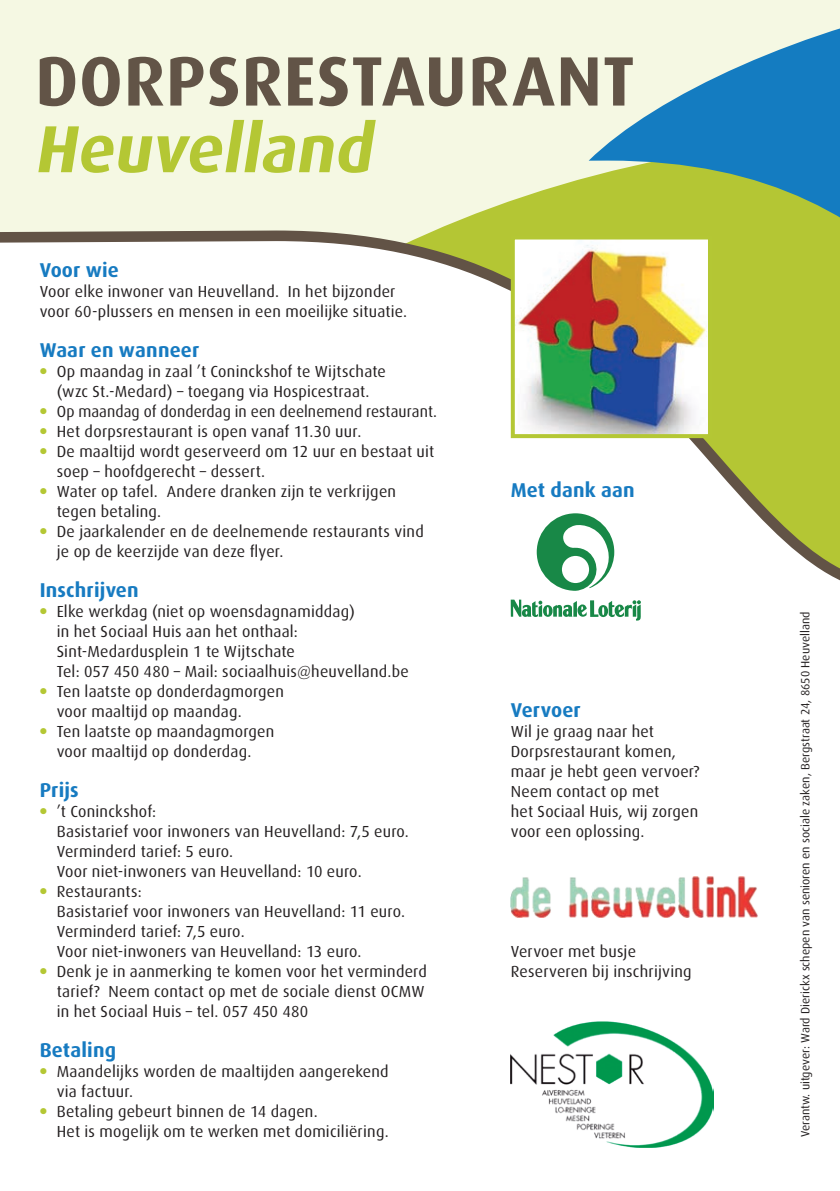
<style>
.page{position:relative;width:840px;height:1191px;background:#fff}
.page>*{position:absolute;margin:0;border:0;box-sizing:border-box;transform-origin:0 0}
.t1{font:italic 700 66.6px "Dax";color:#b4c734}
.t2{font:700 20px "Dax";letter-spacing:.01em;color:#177bc1}
.t3{font:16px/20px "Dax";letter-spacing:.015em;color:#231f20}
.t4{font:12px "Dax";color:#231f20}
.s1{font-weight:900;color:#b4c734}
</style>
<div class="page">
<svg style="left:510px;top:604px;width:130px;height:17px"></svg>
<div style="left:0;top:0;width:588px;height:225px;background:#f5f8e3"></div>
<svg style="left:398px;top:119px;width:243px;height:485px;background:#eaefc7"></svg>
<svg style="left:0;top:225px;width:839px;height:373px"></svg>
<svg style="left:588px;top:0;width:251px;height:320px;background:#8fba96"></svg>
<svg style="left:40px;top:57px;width:592px;height:49px;background:#aaa594"></svg>
<img style="left:515px;top:240px;width:191px;height:193px">
<div style="left:510px;top:235px;width:201px;height:203px;border:4px solid #b4c734"></div>
<img style="left:510px;top:876px;width:248px;height:41px">
<img style="left:510px;top:1021px;width:203px;height:126px">
<p class="t1" style="left:34px;top:112px;width:351px">Heuvelland</p>
<p class="t2" style="left:40px;top:258px;width:81px">Voor wie</p>
<p class="t3" style="left:40px;top:281px;width:357px">Voor elke inwoner van Heuvelland. In het bijzonder</p>
<p class="t3" style="left:40px;top:301px;width:369px">voor 60-plussers en mensen in een moeilijke situatie.</p>
<p class="t2" style="left:40px;top:338px;width:161px">Waar en wanneer</p>
<p class="t3" style="left:40px;top:361px;width:347px;text-align:center"><span class="s1">•</span> Op maandag in zaal ’t Coninckshof te Wijtschate (wzc St.-Medard) – toegang via Hospicestraat.</p>
<p class="t3" style="left:40px;top:401px;width:398px"><span class="s1">•</span> Op maandag of donderdag in een deelnemend restaurant.</p>
<p class="t3" style="left:40px;top:421px;width:323px"><span class="s1">•</span> Het dorpsrestaurant is open vanaf 11.30 uur.</p>
<p class="t3" style="left:57px;top:441px;width:379px;text-indent:-17px"><span class="s1">•</span> De maaltijd wordt geserveerd om 12 uur en bestaat uit soep – hoofdgerecht – dessert.</p>
<p class="t3" style="left:57px;top:481px;width:340px;text-indent:-17px"><span class="s1">•</span> Water op tafel. Andere dranken zijn te verkrijgen tegen betaling.</p>
<p class="t3" style="left:57px;top:521px;width:368px;text-indent:-17px"><span class="s1">•</span> De jaarkalender en de deelnemende restaurants vind je op de keerzijde van deze flyer.</p>
<p class="t2" style="left:40px;top:578px;width:100px">Inschrijven</p>
<p class="t3" style="left:57px;top:601px;width:353px;text-indent:-17px"><span class="s1">•</span> Elke werkdag (niet op woensdagnamiddag)<br>in het Sociaal Huis aan het onthaal:<br>Sint-Medardusplein 1 te Wijtschate<br>Tel: 057 450 480 – Mail: sociaalhuis@heuvelland.be</p>
<p class="t3" style="left:57px;top:681px;width:229px;text-indent:-17px"><span class="s1">•</span> Ten laatste op donderdagmorgen voor maaltijd op maandag.</p>
<p class="t3" style="left:40px;top:721px;width:236px;text-align:center"><span class="s1">•</span> Ten laatste op maandagmorgen voor maaltijd op donderdag.</p>
<p class="t2" style="left:40px;top:778px;width:41px">Prijs</p>
<p class="t3" style="left:57px;top:801px;width:353px;text-indent:-17px"><span class="s1">•</span> ’t Coninckshof:<br>Basistarief voor inwoners van Heuvelland: 7,5 euro.<br>Verminderd tarief: 5 euro.</p>
<p class="t3" style="left:57px;top:861px;width:306px">Voor niet-inwoners van Heuvelland: 10 euro.</p>
<p class="t3" style="left:57px;top:881px;width:350px;text-indent:-17px"><span class="s1">•</span> Restaurants:<br>Basistarief voor inwoners van Heuvelland: 11 euro.<br>Verminderd tarief: 7,5 euro.<br>Voor niet-inwoners van Heuvelland: 13 euro.</p>
<p class="t3" style="left:57px;top:961px;width:371px;text-indent:-17px"><span class="s1">•</span> Denk je in aanmerking te komen voor het verminderd tarief? Neem contact op met de sociale dienst OCMW in het Sociaal Huis – tel. 057 450 480</p>
<p class="t2" style="left:40px;top:1038px;width:78px">Betaling</p>
<p class="t3" style="left:57px;top:1061px;width:333px;text-indent:-17px"><span class="s1">•</span> Maandelijks worden de maaltijden aangerekend via factuur.</p>
<p class="t3" style="left:57px;top:1101px;width:333px;text-indent:-17px"><span class="s1">•</span> Betaling gebeurt binnen de 14 dagen.<br>Het is mogelijk om te werken met domiciliëring.</p>
<p class="t2" style="left:510px;top:478px;width:125px">Met dank aan</p>
<p class="t2" style="left:510px;top:698px;width:71px">Vervoer</p>
<p class="t3" style="left:510px;top:721px;width:167px">Wil je graag naar het<br>Dorpsrestaurant komen,</p>
<p class="t3" style="left:510px;top:761px;width:190px">maar je hebt geen vervoer?</p>
<p class="t3" style="left:510px;top:781px;width:150px">Neem contact op met</p>
<p class="t3" style="left:510px;top:801px;width:189px">het Sociaal Huis, wij zorgen</p>
<p class="t3" style="left:510px;top:821px;width:135px">voor een oplossing.</p>
<p class="t3" style="left:510px;top:941px;width:127px">Vervoer met busje</p>
<p class="t3" style="left:510px;top:961px;width:182px">Reserveren bij inschrijving</p>
<p class="t4" style="left:798px;top:1137px;width:527px;rotate:-90deg">Verantw. uitgever: Ward Dierickx schepen van senioren en sociale zaken, Bergstraat 24, 8650 Heuvelland</p>
</div>
